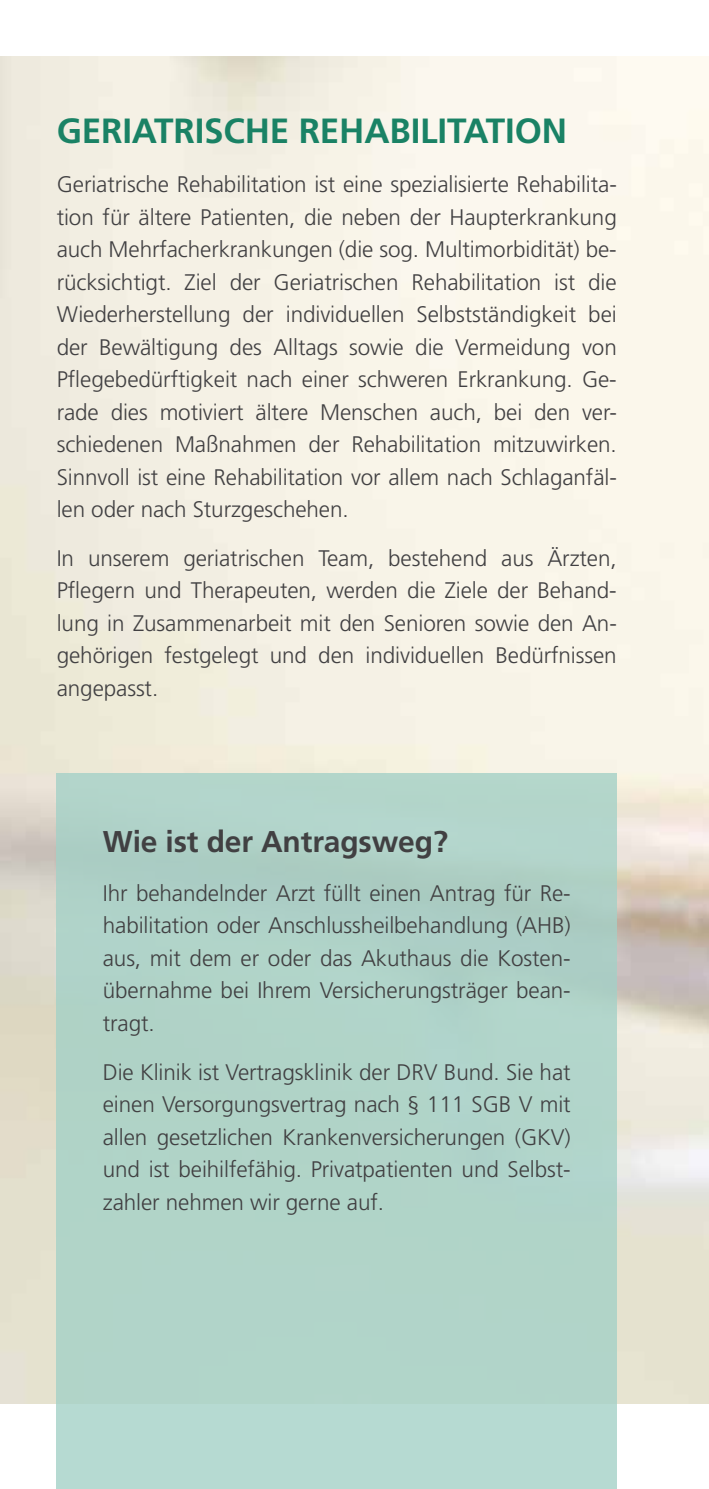
<style>
.page{position:relative;width:709px;height:1489px;background:#fff}
.page>*{position:absolute;margin:0;border:0;box-sizing:border-box;transform-origin:0 0}
.t1{font:700 35px "Frutiger LT";letter-spacing:-.005em;color:#1a8265}
.t2{font:700 30px "Frutiger LT";letter-spacing:-.005em;color:#414042}
.t3{font:300 22.5px/32.5px "Frutiger LT";letter-spacing:-.005em;color:#414042;text-align:justify}
</style>
<div class="page">
<div style="left:57px;top:772px;width:560px;height:716px;background:#b1d4c9"></div>
<h1 class="t1" style="left:154px;top:110px;width:414px">TRISCHE REHABILITATION</h1>
<p class="t3" style="left:57px;top:168px;width:561px">Geriatrische Rehabilitation ist eine spezialisierte Rehabilita&shy;tion für ältere Patienten, die neben der Haupterkrankung auch Mehrfacherkrankungen (die sog. Multimorbidität) be&shy;rücksichtigt. Ziel der Geriatrischen Rehabilitation ist die Wiederherstellung der individuellen Selbstständigkeit bei der Bewältigung des Alltags sowie die Vermeidung von Pflegebedürftigkeit nach einer schweren Erkrankung. Ge&shy;rade dies motiviert ältere Menschen auch, bei den ver&shy;schiedenen Maßnahmen der Rehabilitation mitzuwirken.<br>Sinnvoll ist eine Rehabilitation vor allem nach Schlaganfäl&shy;len oder nach Sturzgeschehen.</p>
<p class="t3" style="left:57px;top:542px;width:561px">In unserem geriatrischen Team, bestehend aus Ärzten, Pflegern und Therapeuten, werden die Ziele der Behand&shy;lung in Zusammenarbeit mit den Senioren sowie den An&shy;gehörigen festgelegt und den individuellen Bedürfnissen angepasst.</p>
<h1 class="t1" style="left:57px;top:110px;width:21px">GERIA</h1>
<h2 class="t2" style="left:103px;top:824px;width:347px">WIE IST DER ANTRAGSWEG?</h2>
<p class="t3" style="left:103px;top:877px;width:469px">Ihr behandelnder Arzt füllt einen Antrag für Re&shy;habilitation oder Anschlussheilbehandlung (AHB) aus, mit dem er oder das Akuthaus die Kosten&shy;übernahme bei Ihrem Versicherungsträger bean&shy;tragt.</p>
<p class="t3" style="left:103px;top:1055px;width:469px">Die Klinik ist Vertragsklinik der DRV Bund. Sie hat einen Versorgungsvertrag nach § 111 SGB V mit allen gesetzlichen Krankenversicherungen (GKV) und ist beihilfefähig. Privatpatienten und Selbst&shy;zahler nehmen wir gerne auf.</p>
</div>
